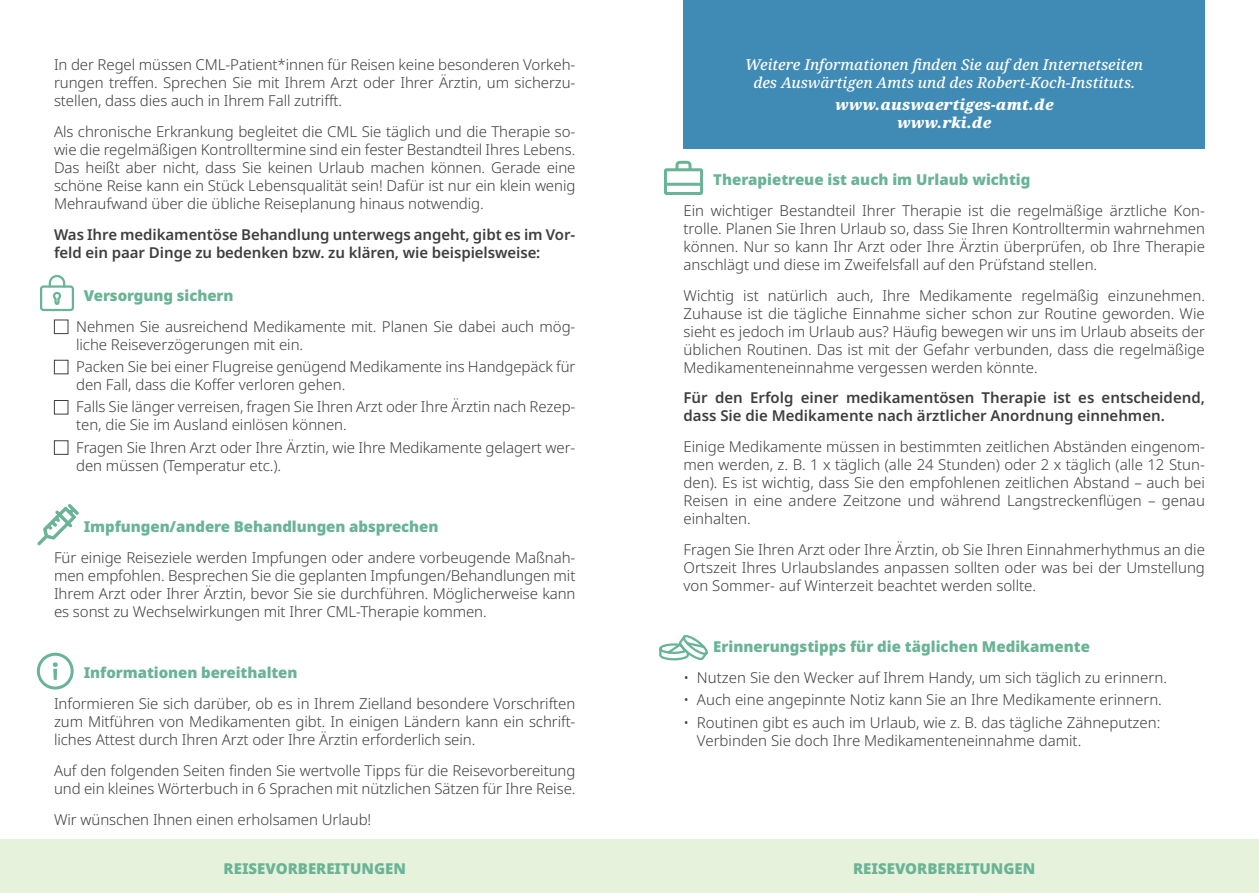
<style>
.page{position:relative;width:1259px;height:893px;background:#fff}
.page>*{position:absolute;margin:0;border:0;box-sizing:border-box;transform-origin:0 0}
.t1{font:300 15px/18px "Noto Sans";letter-spacing:-.005em;color:#3e3e3f;text-align:justify}
.t2{font:600 15px/18px "Noto Sans";letter-spacing:-.005em;color:#3e3e3f}
.t3{font:900 15px "Noto Sans";color:#69b396}
.t4{font:italic 500 15px/18px "Noto Serif";color:#fff;text-align:center}
.t5{font:italic 900 15px/18px "Noto Serif";color:#fff;text-align:center}
</style>
<div class="page">
<div style="left:0;top:839px;width:1259px;height:54px;background:#e7f2dc"></div>
<div style="left:683px;top:0;width:522px;height:149px;background:#408bb5"></div>
<div style="left:54px;top:320px;width:14px;height:14px;border:1px solid #3e3e3f"></div>
<div style="left:54px;top:360px;width:14px;height:14px;border:1px solid #3e3e3f"></div>
<div style="left:54px;top:400px;width:14px;height:14px;border:1px solid #3e3e3f"></div>
<div style="left:54px;top:440px;width:14px;height:15px;border:1px solid #3e3e3f"></div>
<svg style="left:37px;top:504px;width:42px;height:41px"></svg>
<div style="left:37px;top:653px;width:37px;height:36px;border:3px solid #69b396;border-radius:50%"></div>
<svg style="left:53px;top:662px;width:5px;height:18px"></svg>
<svg style="left:659px;top:635px;width:49px;height:26px"></svg>
<div style="left:664px;top:168px;width:39px;height:27px;border:3px solid #69b396"></div>
<svg style="left:674px;top:160px;width:19px;height:12px"></svg>
<hr style="left:665px;top:183px;width:37px;height:3px;background:#69b396">
<div style="left:40px;top:285px;width:34px;height:26px;border:2px solid #69b396;border-radius:2px"></div>
<svg style="left:48px;top:275px;width:18px;height:30px"></svg>
<p class="t1" style="left:54px;top:56px;width:523px">In der Regel müssen CML-Patient*innen für Reisen keine besonderen Vorkeh&shy;rungen treffen. Sprechen Sie mit Ihrem Arzt oder Ihrer Ärztin, um sicherzu&shy;stellen, dass dies auch in Ihrem Fall zutrifft.</p>
<p class="t1" style="left:54px;top:123px;width:523px">Als chronische Erkrankung begleitet die CML Sie täglich und die Therapie so&shy;wie die regelmäßigen Kontrolltermine sind ein fester Bestandteil Ihres Lebens.<br>Das heißt aber nicht, dass Sie keinen Urlaub machen können. Gerade eine schöne Reise kann ein Stück Lebensqualität sein! Dafür ist nur ein klein wenig Mehraufwand über die übliche Reiseplanung hinaus notwendig.</p>
<p class="t2" style="left:54px;top:225px;width:523px">Was Ihre medikamentöse Behandlung unterwegs angeht, gibt es im Vor&shy;feld ein paar Dinge zu bedenken bzw. zu klären, wie beispielsweise:</p>
<p class="t3" style="left:84px;top:284px;width:151px">Versorgung sichern</p>
<p class="t1" style="left:76px;top:318px;width:501px">Nehmen Sie ausreichend Medikamente mit. Planen Sie dabei auch mög&shy;liche Reiseverzögerungen mit ein.</p>
<p class="t1" style="left:76px;top:358px;width:501px">Packen Sie bei einer Flugreise genügend Medikamente ins Handgepäck für den Fall, dass die Koffer verloren gehen.</p>
<p class="t1" style="left:76px;top:398px;width:501px">Falls Sie länger verreisen, fragen Sie Ihren Arzt oder Ihre Ärztin nach Rezep&shy;ten, die Sie im Ausland einlösen können.</p>
<p class="t1" style="left:76px;top:439px;width:501px">Fragen Sie Ihren Arzt oder Ihre Ärztin, wie Ihre Medikamente gelagert wer&shy;den müssen (Temperatur etc.).</p>
<p class="t3" style="left:84px;top:515px;width:356px">Impfungen/andere Behandlungen absprechen</p>
<p class="t1" style="left:54px;top:549px;width:523px">Für einige Reiseziele werden Impfungen oder andere vorbeugende Maßnah&shy;men empfohlen. Besprechen Sie die geplanten Impfungen/Behandlungen mit Ihrem Arzt oder Ihrer Ärztin, bevor Sie sie durchführen. Möglicherweise kann es sonst zu Wechselwirkungen mit Ihrer CML-Therapie kommen.</p>
<p class="t3" style="left:84px;top:661px;width:215px">Informationen bereithalten</p>
<p class="t1" style="left:54px;top:695px;width:523px">Informieren Sie sich darüber, ob es in Ihrem Zielland besondere Vorschriften zum Mitführen von Medikamenten gibt. In einigen Ländern kann ein schrift&shy;liches Attest durch Ihren Arzt oder Ihre Ärztin erforderlich sein.</p>
<p class="t1" style="left:54px;top:762px;width:523px">Auf den folgenden Seiten finden Sie wertvolle Tipps für die Reisevorbereitung und ein kleines Wörterbuch in 6 Sprachen mit nützlichen Sätzen für Ihre Reise.</p>
<p class="t1" style="left:54px;top:811px;width:319px">Wir wünschen Ihnen einen erholsamen Urlaub!</p>
<p class="t4" style="left:745px;top:56px;width:399px">Weitere Informationen finden Sie auf den Internetseiten des Auswärtigen Amts und des Robert-Koch-Instituts.</p>
<p class="t5" style="left:835px;top:96px;width:220px">www.auswaertiges-amt.de www.rki.de</p>
<p class="t3" style="left:713px;top:168px;width:319px">Therapietreue ist auch im Urlaub wichtig</p>
<p class="t1" style="left:683px;top:202px;width:523px">Ein wichtiger Bestandteil Ihrer Therapie ist die regelmäßige ärztliche Kon&shy;trolle. Planen Sie Ihren Urlaub so, dass Sie Ihren Kontrolltermin wahrnehmen können. Nur so kann Ihr Arzt oder Ihre Ärztin überprüfen, ob Ihre Therapie anschlägt und diese im Zweifelsfall auf den Prüfstand stellen.</p>
<p class="t1" style="left:683px;top:286px;width:523px">Wichtig ist natürlich auch, Ihre Medikamente regelmäßig einzunehmen.<br>Zuhause ist die tägliche Einnahme sicher schon zur Routine geworden. Wie sieht es jedoch im Urlaub aus? Häufig bewegen wir uns im Urlaub abseits der üblichen Routinen. Das ist mit der Gefahr verbunden, dass die regelmäßige Medikamenteneinnahme vergessen werden könnte.</p>
<p class="t2" style="left:683px;top:389px;width:523px">Für den Erfolg einer medikamentösen Therapie ist es entscheidend, dass Sie die Medikamente nach ärztlicher Anordnung einnehmen.</p>
<p class="t1" style="left:683px;top:438px;width:523px">Einige Medikamente müssen in bestimmten zeitlichen Abständen eingenom&shy;men werden, z. B. 1 x täglich (alle 24 Stunden) oder 2 x täglich (alle 12 Stun&shy;den). Es ist wichtig, dass Sie den empfohlenen zeitlichen Abstand – auch bei Reisen in eine andere Zeitzone und während Langstreckenflügen – genau einhalten.</p>
<p class="t1" style="left:683px;top:541px;width:523px">Fragen Sie Ihren Arzt oder Ihre Ärztin, ob Sie Ihren Einnahmerhythmus an die Ortszeit Ihres Urlaubslandes anpassen sollten oder was bei der Umstellung von Sommer- auf Winterzeit beachtet werden sollte.</p>
<p class="t3" style="left:713px;top:635px;width:378px">Erinnerungstipps für die täglichen Medikamente</p>
<p class="t1" style="left:683px;top:669px;width:485px">• Nutzen Sie den Wecker auf Ihrem Handy, um sich täglich zu erinnern.</p>
<p class="t1" style="left:683px;top:691px;width:480px">• Auch eine angepinnte Notiz kann Sie an Ihre Medikamente erinnern.</p>
<p class="t1" style="left:697px;top:714px;width:465px;text-indent:-13px">• Routinen gibt es auch im Urlaub, wie z. B. das tägliche Zähneputzen:<br>Verbinden Sie doch Ihre Medikamenteneinnahme damit.</p>
<p class="t3" style="left:224px;top:857px;width:184px">REISEVORBEREITUNGEN</p>
<p class="t3" style="left:853px;top:857px;width:184px">REISEVORBEREITUNGEN</p>
</div>
